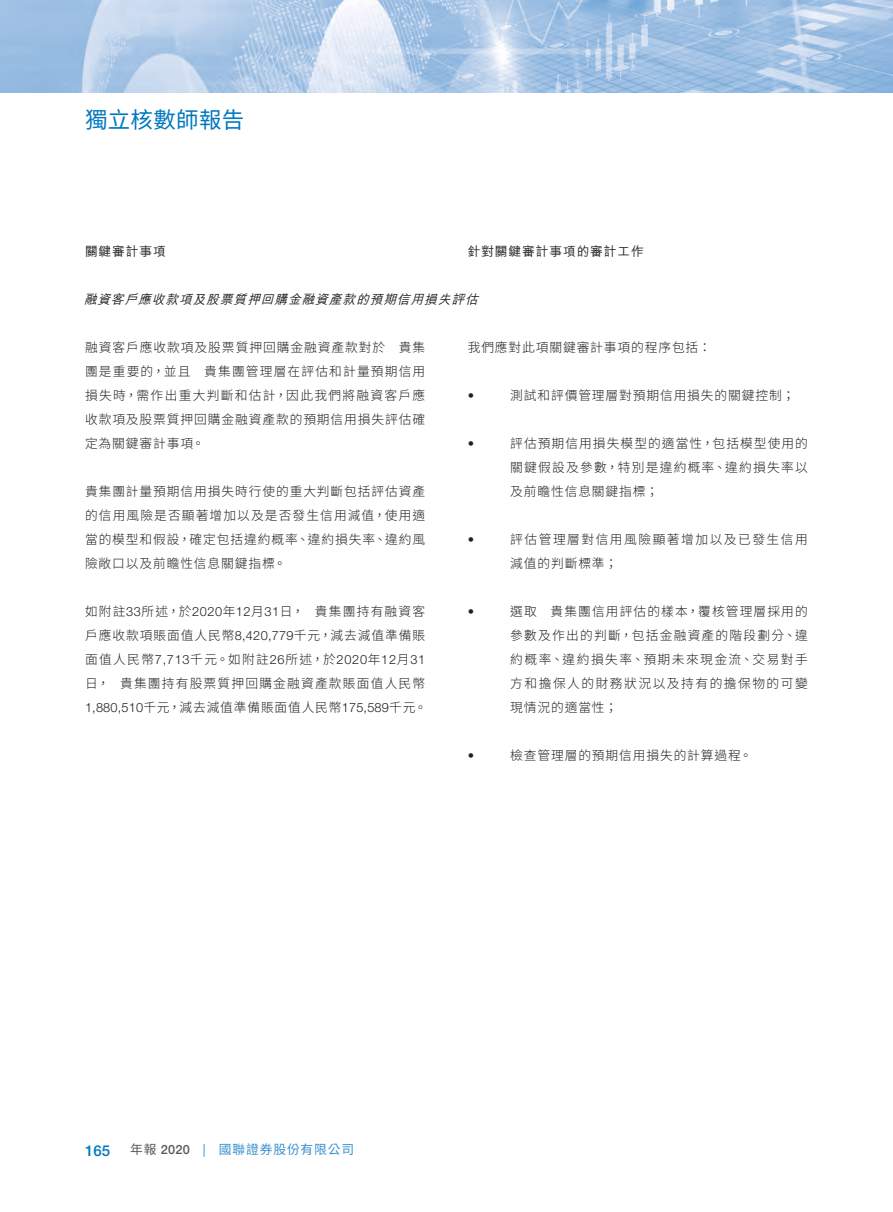
<style>
.page{position:relative;width:893px;height:1212px;background:#fff}
.page>*{position:absolute;margin:0;border:0;box-sizing:border-box;transform-origin:0 0}
.t1{font:22.5px "Source Han Sans TC";letter-spacing:.015em;color:#0077bf}
.t2{font:500 15px "Helvetica Neue LT Std";color:#0077bf}
.Body_Text{font:300 12.75px/24px "Source Han Sans TC";letter-spacing:.07em;color:#231f20;text-align:justify}
.Body_Text-2{font:300 12.75px/24px "Source Han Sans TC";letter-spacing:.09em;color:#231f20}
.Body_Text-3{font:italic 500 12.75px "M Hei HK";color:#231f20}
.Body_Text-4{font:300 12.75px/24px "Source Han Sans TC";letter-spacing:.115em;color:#231f20}
.Body_Text-5{font:500 12.75px "M Hei HK";letter-spacing:.07em;color:#231f20}
.t3{font:12.75px "Source Han Sans TC";letter-spacing:.065em;color:#3790cc}
.Body_Text-6{font:300 12.75px "Helvetica Neue LT Std";color:#231f20}
.s1{font-family:"Helvetica Neue LT Std"}
.s2{color:#57585a}
.s3{font-family:"Helvetica Neue LT Std";font-weight:500;color:#57585a}
.s4{font-family:"Helvetica Neue LT Std";font-weight:300;color:#0077bf}
</style>
<div class="page">
<img style="left:0;top:0;width:893px;height:93px">
<h1 class="t1" style="left:85px;top:107px;width:161px">獨立核數師報告</h1>
<p class="Body_Text-5" style="left:85px;top:242px;width:82px">關鍵審計事項</p>
<p class="Body_Text-5" style="left:468px;top:242px;width:178px">針對關鍵審計事項的審計工作</p>
<p class="Body_Text-3" style="left:84px;top:290px;width:400px">融資客戶應收款項及股票質押回購金融資產款的預期信用損失評估</p>
<p class="Body_Text" style="left:85px;top:336px;width:342px">融資客戶應收款項及股票質押回購金融資產款對於　貴集團是重要的，並且　貴集團管理層在評估和計量預期信用損失時，需作出重大判斷和估計，因此我們將融資客戶應收款項及股票質押回購金融資產款的預期信用損失評估確定為關鍵審計事項。</p>
<p class="Body_Text" style="left:85px;top:480px;width:342px">貴集團計量預期信用損失時行使的重大判斷包括評估資產的信用風險是否顯著增加以及是否發生信用減值，使用適當的模型和假設，確定包括違約概率、違約損失率、違約風險敞口以及前瞻性信息關鍵指標。</p>
<p class="Body_Text-2" style="left:85px;top:600px;width:343px">如附註<span class="s1">33</span>所述，於<span class="s1">2020</span>年<span class="s1">12</span>月<span class="s1">31</span>日，　貴集團持有融資客戶應收款項賬面值人民幣<span class="s1">8,420,779</span>千元，減去減值準備賬面值人民幣<span class="s1">7,713</span>千元。如附註<span class="s1">26</span>所述，於<span class="s1">2020</span>年<span class="s1">12</span>月<span class="s1">31</span>日，　貴集團持有股票質押回購金融資產款賬面值人民幣<span class="s1">1,880,510</span>千元，減去減值準備賬面值人民幣<span class="s1">175,589</span>千元。</p>
<p class="Body_Text" style="left:468px;top:336px;width:245px">我們應對此項關鍵審計事項的程序包括：</p>
<p class="Body_Text-6" style="left:468px;top:388px;width:8px">•</p>
<p class="Body_Text" style="left:510px;top:384px;width:286px">測試和評價管理層對預期信用損失的關鍵控制；</p>
<p class="Body_Text-6" style="left:468px;top:436px;width:8px">•</p>
<p class="Body_Text" style="left:510px;top:432px;width:299px">評估預期信用損失模型的適當性，包括模型使用的關鍵假設及參數，特別是違約概率、違約損失率以及前瞻性信息關鍵指標；</p>
<p class="Body_Text-6" style="left:468px;top:532px;width:8px">•</p>
<p class="Body_Text-4" style="left:510px;top:528px;width:299px">評估管理層對信用風險顯著增加以及已發生信用減值的判斷標準；</p>
<p class="Body_Text-6" style="left:468px;top:604px;width:8px">•</p>
<p class="Body_Text" style="left:510px;top:600px;width:299px">選取　貴集團信用評估的樣本，覆核管理層採用的參數及作出的判斷，包括金融資產的階段劃分、違約概率、違約損失率、預期未來現金流、交易對手方和擔保人的財務狀況以及持有的擔保物的可變現情況的適當性；</p>
<p class="Body_Text-6" style="left:468px;top:748px;width:8px">•</p>
<p class="Body_Text" style="left:510px;top:744px;width:244px">檢查管理層的預期信用損失的計算過程。</p>
<p class="t2" style="left:85px;top:1142px;width:26px">165</p>
<p class="t3" style="left:130px;top:1142px;width:226px"><span class="s2">年報</span> <span class="s3">2020</span> <span class="s4">|</span> 國聯證券股份有限公司</p>
</div>
